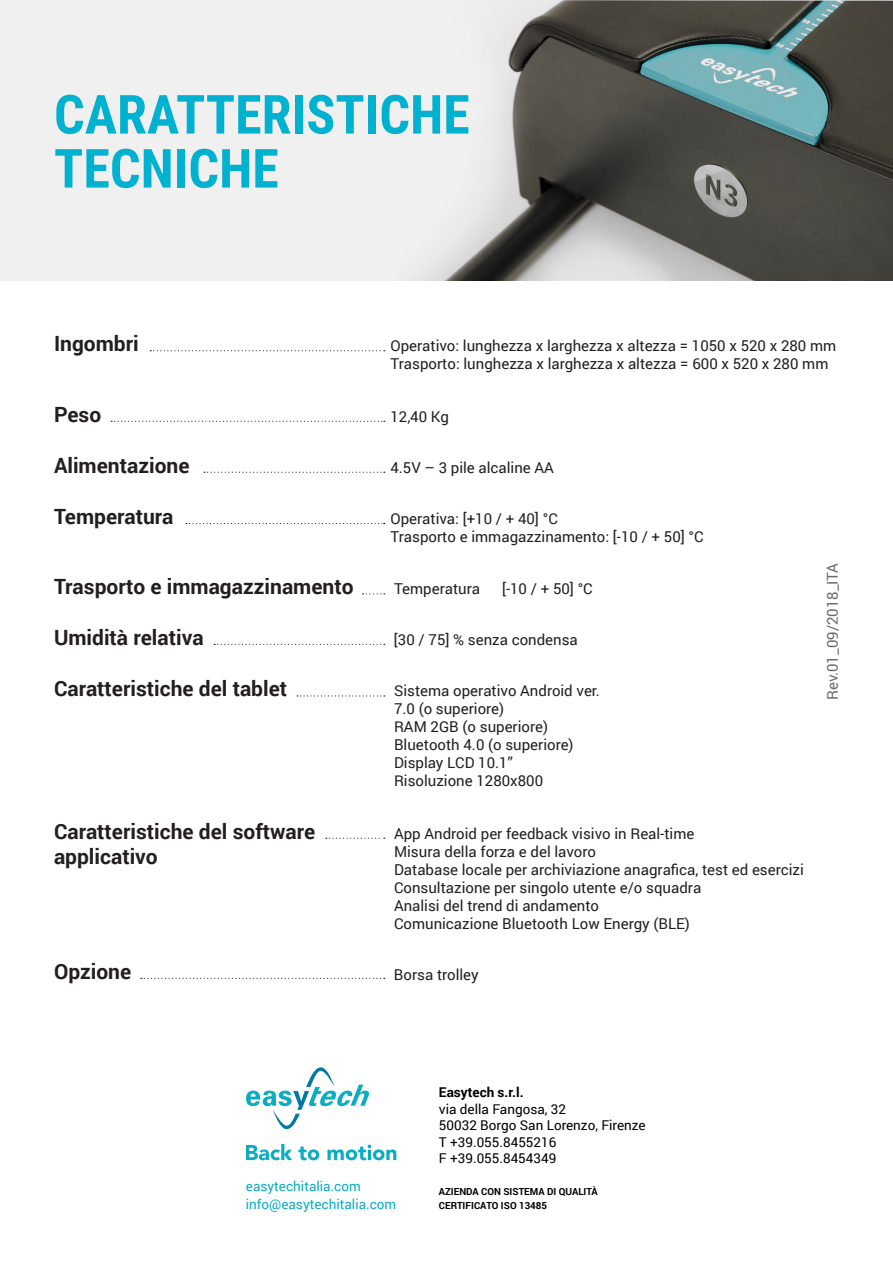
<style>
.page{position:relative;width:893px;height:1263px;background:#fff}
.page>*{position:absolute;margin:0;border:0;box-sizing:border-box;transform-origin:0 0}
.t1{font:700 54px "Roboto Condensed";color:#00b2d0}
.t2{font:700 21px/25.2px "Roboto";color:#231f20}
.t3{font:15px/18px "Roboto";color:#231f20}
.t4{font:15px "Roboto";color:#6b6a6a}
.t5{font:13.5px "Roboto";color:#000}
.t6{font:13.5px "Roboto";color:#0aadc2}
.t7{font:700 13.5px "Roboto";color:#000}
.t8{font:700 9.75px "Roboto";color:#000}
</style>
<div class="page">
<img style="left:0;top:0;width:893px;height:281px">
<svg style="left:150px;top:350px;width:235px;height:1px"></svg>
<svg style="left:111px;top:421px;width:274px;height:1px"></svg>
<svg style="left:204px;top:472px;width:181px;height:1px"></svg>
<svg style="left:186px;top:523px;width:199px;height:1px"></svg>
<svg style="left:214px;top:644px;width:171px;height:1px"></svg>
<svg style="left:297px;top:695px;width:88px;height:1px"></svg>
<svg style="left:326px;top:838px;width:59px;height:1px"></svg>
<svg style="left:141px;top:978px;width:244px;height:1px"></svg>
<svg style="left:363px;top:593px;width:22px;height:1px"></svg>
<svg style="left:246px;top:1144px;width:46px;height:16px"></svg>
<svg style="left:298px;top:1146px;width:21px;height:14px"></svg>
<svg style="left:327px;top:1144px;width:69px;height:16px"></svg>
<svg style="left:246px;top:1067px;width:123px;height:62px"></svg>
<p class="t1" style="left:54px;top:77px;width:417px">CARATTERISTICHE</p>
<p class="t1" style="left:54px;top:131px;width:226px">TECNICHE</p>
<p class="t2" style="left:54px;top:330px;width:86px">Ingombri</p>
<p class="t2" style="left:54px;top:401px;width:49px">Peso</p>
<p class="t2" style="left:54px;top:452px;width:137px">Alimentazione</p>
<p class="t2" style="left:54px;top:503px;width:121px">Temperatura</p>
<p class="t2" style="left:54px;top:573px;width:301px">Trasporto e immagazzinamento</p>
<p class="t2" style="left:54px;top:624px;width:151px">Umidità relativa</p>
<p class="t2" style="left:54px;top:675px;width:235px">Caratteristiche del tablet</p>
<p class="t2" style="left:54px;top:818px;width:263px">Caratteristiche del software applicativo</p>
<p class="t2" style="left:54px;top:958px;width:79px">Opzione</p>
<p class="t3" style="left:390px;top:336px;width:447px">Operativo: lunghezza x larghezza x altezza = 1050 x 520 x 280 mm</p>
<p class="t3" style="left:390px;top:354px;width:439px">Trasporto: lunghezza x larghezza x altezza = 600 x 520 x 280 mm</p>
<p class="t3" style="left:390px;top:407px;width:60px">12,40 Kg</p>
<p class="t3" style="left:390px;top:458px;width:165px">4.5V – 3 pile alcaline AA</p>
<p class="t3" style="left:390px;top:509px;width:169px">Operativa: [+10 / + 40] °C</p>
<p class="t3" style="left:390px;top:527px;width:315px">Trasporto e immagazzinamento: [-10 / + 50] °C</p>
<p class="t3" style="left:394px;top:579px;width:88px">Temperatura</p>
<p class="t3" style="left:502px;top:579px;width:92px">[-10 / + 50] °C</p>
<p class="t3" style="left:394px;top:630px;width:185px">[30 / 75] % senza condensa</p>
<p class="t3" style="left:394px;top:681px;width:207px">Sistema operativo Android ver.<br>7.0 (o superiore)</p>
<p class="t3" style="left:394px;top:717px;width:156px">RAM 2GB (o superiore)</p>
<p class="t3" style="left:394px;top:735px;width:181px">Bluetooth 4.0 (o superiore)</p>
<p class="t3" style="left:394px;top:753px;width:121px">Display LCD 10.1”</p>
<p class="t3" style="left:394px;top:771px;width:151px">Risoluzione 1280x800</p>
<p class="t3" style="left:394px;top:824px;width:302px">App Android per feedback visivo in Real-time</p>
<p class="t3" style="left:394px;top:842px;width:203px">Misura della forza e del lavoro</p>
<p class="t3" style="left:394px;top:860px;width:411px">Database locale per archiviazione anagrafica, test ed esercizi</p>
<p class="t3" style="left:394px;top:878px;width:309px">Consultazione per singolo utente e/o squadra</p>
<p class="t3" style="left:394px;top:896px;width:207px">Analisi del trend di andamento</p>
<p class="t3" style="left:394px;top:914px;width:297px">Comunicazione Bluetooth Low Energy (BLE)</p>
<p class="t3" style="left:394px;top:965px;width:86px">Borsa trolley</p>
<p class="t4" style="left:822px;top:700px;width:139px;rotate:-90deg">Rev.01_09/2018_ITA</p>
<p class="t6" style="left:246px;top:1176px;width:117px">easytechitalia.com</p>
<p class="t6" style="left:246px;top:1194px;width:152px">info@easytechitalia.com</p>
<p class="t7" style="left:439px;top:1083px;width:86px">Easytech s.r.l.</p>
<p class="t5" style="left:439px;top:1099px;width:129px">via della Fangosa, 32</p>
<p class="t5" style="left:439px;top:1116px;width:208px">50032 Borgo San Lorenzo, Firenze</p>
<p class="t5" style="left:439px;top:1132px;width:119px">T +39.055.8455216</p>
<p class="t5" style="left:439px;top:1149px;width:119px">F +39.055.8454349</p>
<p class="t8" style="left:439px;top:1185px;width:160px">AZIENDA CON SISTEMA DI QUALITÀ</p>
<p class="t8" style="left:439px;top:1198px;width:110px">CERTIFICATO ISO 13485</p>
</div>
